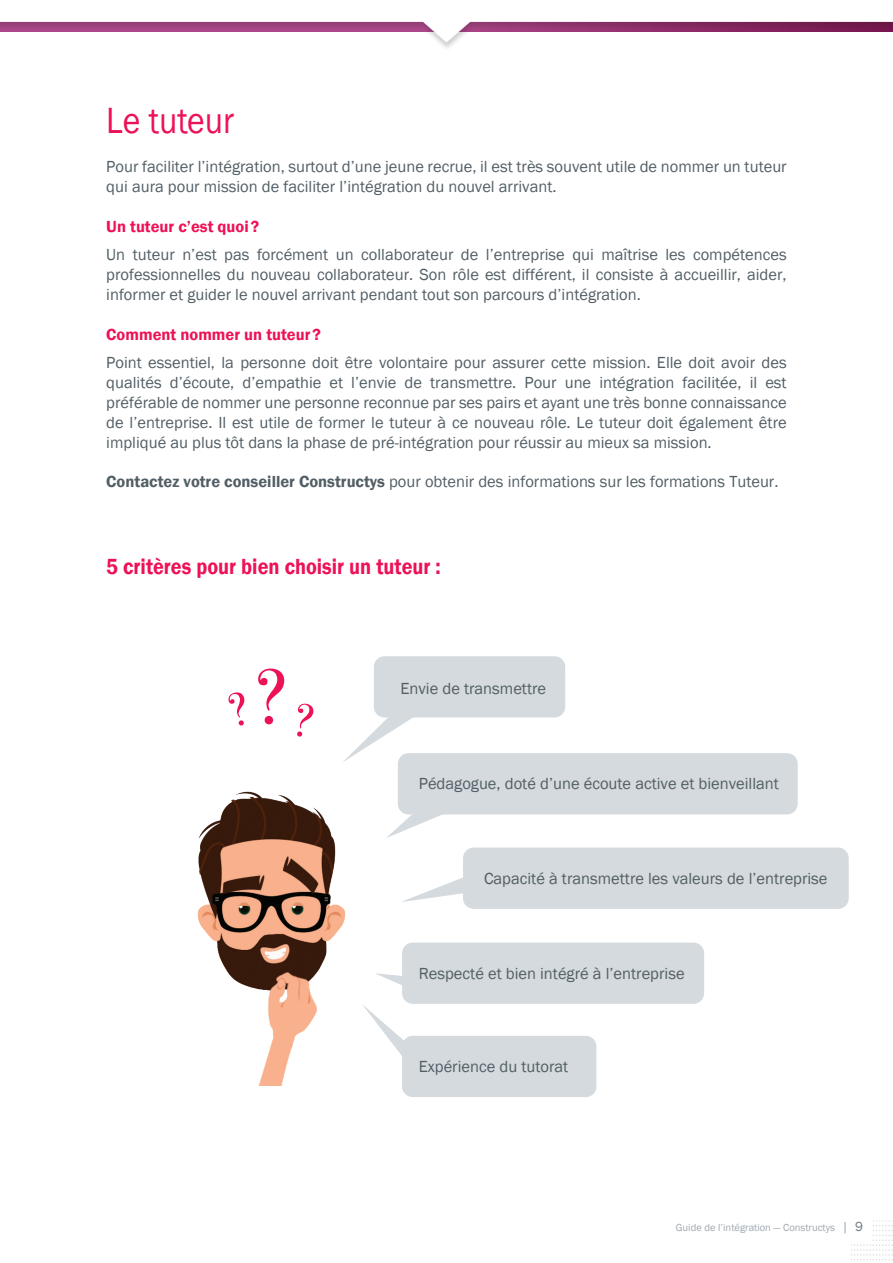
<style>
.page{position:relative;width:893px;height:1263px;background:#fff}
.page>*{position:absolute;margin:0;border:0;box-sizing:border-box;transform-origin:0 0}
.t1{font:78.3px "Bodoni Svty Two ITCTT";color:#ed1156}
.t2{font:37.5px "Franklin Gothic";color:#ed1156;scale:.9 1}
.t3{font:600 22.5px "Franklin Gothic";color:#ed1156;scale:.9 1}
.t4{font:16.5px/19.8px "Franklin Gothic";color:#525e65;text-align:justify}
.t5{font:600 16.5px "Franklin Gothic";color:#ed1156}
.t6{font:10.5px "Franklin Gothic";color:#9ea8b0}
.s1{font-weight:600}
.s2{font-size:13.5px}
.s3{font-size:13.5px;color:#6f7c83}
</style>
<div class="page">
<svg style="left:851px;top:1220px;width:42px;height:41px"></svg>
<div style="left:581px;top:1211px;width:291px;height:31px;background:#fff"></div>
<svg style="left:0;top:21px;width:893px;height:22px"></svg>
<img style="left:197px;top:791px;width:149px;height:295px">
<div style="left:374px;top:656px;width:191px;height:61px;background:#d4dade;border-radius:11px"></div>
<svg style="left:343px;top:710px;width:83px;height:52px"></svg>
<div style="left:402px;top:1036px;width:194px;height:61px;background:#d4dade;border-radius:11px"></div>
<svg style="left:363px;top:1005px;width:47px;height:51px"></svg>
<div style="left:398px;top:753px;width:400px;height:61px;background:#d4dade;border-radius:11px"></div>
<svg style="left:386px;top:807px;width:76px;height:31px"></svg>
<div style="left:463px;top:847px;width:386px;height:62px;background:#d4dade;border-radius:11px"></div>
<svg style="left:401px;top:877px;width:63px;height:25px"></svg>
<div style="left:402px;top:942px;width:302px;height:62px;background:#d4dade;border-radius:11px"></div>
<svg style="left:375px;top:973px;width:27px;height:12px"></svg>
<p class="t2" style="left:106px;top:97px;width:144px">Le tuteur</p>
<p class="t4" style="left:106px;top:157px;width:682px">Pour faciliter l’intégration, surtout d’une jeune recrue, il est très souvent utile de nommer un tuteur qui aura pour mission de faciliter l’intégration du nouvel arrivant.</p>
<p class="t5" style="left:106px;top:216px;width:154px">Un tuteur c’est quoi?</p>
<p class="t4" style="left:106px;top:245px;width:682px">Un tuteur n’est pas forcément un collaborateur de l’entreprise qui maîtrise les compétences professionnelles du nouveau collaborateur. Son rôle est différent, il consiste à accueillir, aider, informer et guider le nouvel arrivant pendant tout son parcours d’intégration.</p>
<p class="t5" style="left:106px;top:324px;width:216px">Comment nommer un tuteur?</p>
<p class="t4" style="left:106px;top:353px;width:682px">Point essentiel, la personne doit être volontaire pour assurer cette mission. Elle doit avoir des qualités d’écoute, d’empathie et l’envie de transmettre. Pour une intégration facilitée, il est préférable de nommer une personne reconnue par ses pairs et ayant une très bonne connaissance de l’entreprise. Il est utile de former le tuteur à ce nouveau rôle. Le tuteur doit également être impliqué au plus tôt dans la phase de pré-intégration pour réussir au mieux sa mission.</p>
<p class="t4" style="left:106px;top:472px;width:674px"><span class="s1">Contactez votre conseiller Constructys</span> pour obtenir des informations sur les formations Tuteur.</p>
<p class="t3" style="left:106px;top:552px;width:373px">5 critères pour bien choisir un tuteur :</p>
<p class="t1" style="left:255px;top:633px;width:34px">?</p>
<p class="t4" style="left:400px;top:679px;width:147px">Envie de transmettre</p>
<p class="t4" style="left:419px;top:774px;width:362px">Pédagogue, doté d’une écoute active et bienveillant</p>
<p class="t4" style="left:484px;top:869px;width:345px">Capacité à transmettre les valeurs de l’entreprise</p>
<p class="t4" style="left:419px;top:964px;width:267px">Respecté et bien intégré à l’entreprise</p>
<p class="t4" style="left:419px;top:1057px;width:151px">Expérience du tutorat</p>
<p class="t6" style="left:676px;top:1221px;width:189px">Guide de l’intégration — Constructys <span class="s2">|</span> <span class="s3">9</span></p>
</div>
